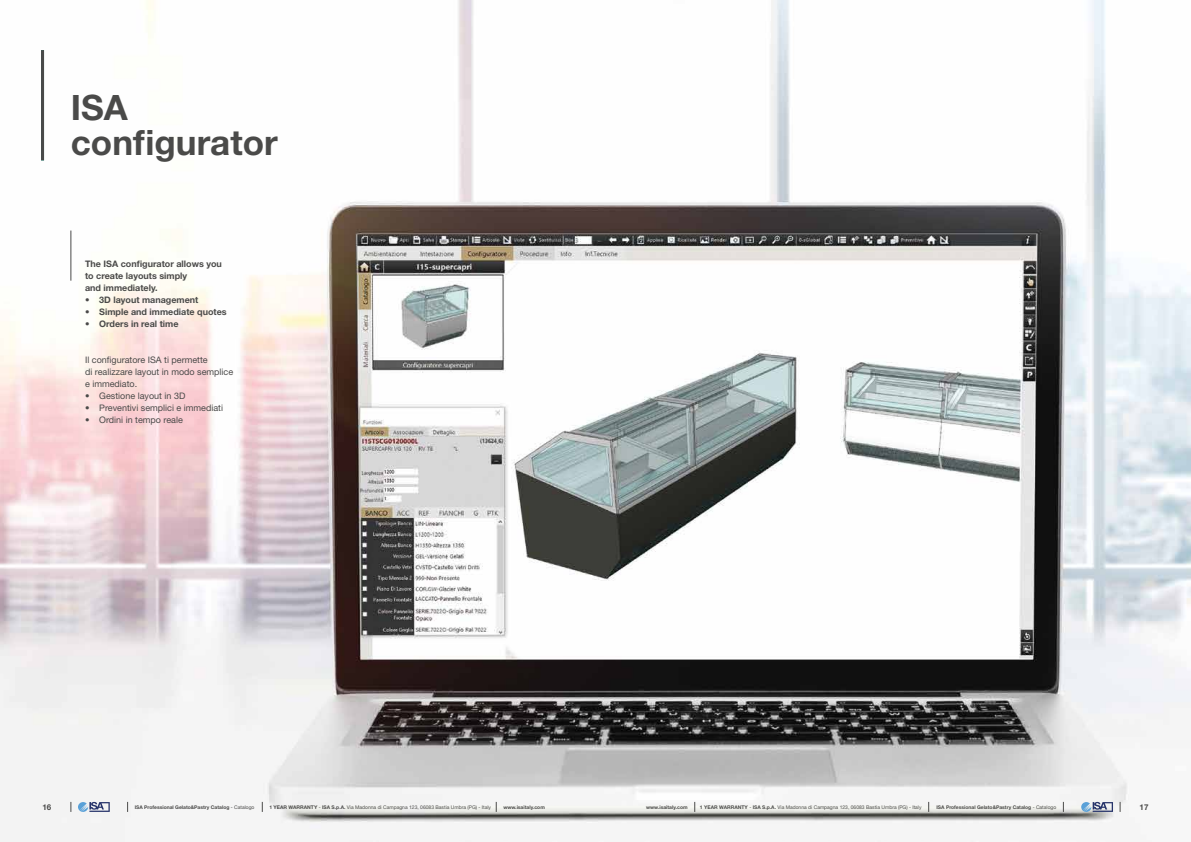
<style>
.page{position:relative;width:1191px;height:842px;background:#fff}
.page>*{position:absolute;margin:0;border:0;box-sizing:border-box;transform-origin:0 0}
.t1{font:700 35px/35px "Helvetica Neue LT Std";color:#4a4a49}
.t2{font:9px/12px "Helvetica Neue LT Std";color:#4a4a49}
.t3{font:700 9px/12px "Helvetica Neue LT Std";color:#4a4a49}
.t4{font:700 8px "Helvetica Neue LT Std";color:#4a4a49}
.t5{font:5px "Helvetica Neue LT Std";color:#4a4a49}
.t6{font:700 5px "Helvetica Neue LT Std";color:#4a4a49}
.s1{font-weight:400}
.s2{font-weight:700}
</style>
<div class="page">
<img style="left:0;top:0;width:1191px;height:842px">
<hr style="left:41px;top:50px;width:3px;height:110px;background:#4a4a49">
<hr style="left:70px;top:231px;width:1px;height:50px;background:#4a4a49">
<svg style="left:1081px;top:802px;width:32px;height:10px"></svg>
<svg style="left:78px;top:802px;width:32px;height:10px"></svg>
<h1 class="t1" style="left:71px;top:90px;width:208px">ISA configurator</h1>
<h2 class="t3" style="left:85px;top:258px;width:138px">The ISA configurator allows you to create layouts simply<br>and immediately.</h2>
<h2 class="t3" style="left:85px;top:294px;width:115px">• 3D layout management</h2>
<h2 class="t3" style="left:85px;top:306px;width:143px">• Simple and immediate quotes</h2>
<h2 class="t3" style="left:85px;top:318px;width:95px">• Orders in real time</h2>
<h2 class="t2" style="left:85px;top:354px;width:150px">Il configuratore ISA ti permette<br>di realizzare layout in modo semplice e immediato.</h2>
<h2 class="t2" style="left:85px;top:390px;width:102px">• Gestione layout in 3D</h2>
<h2 class="t2" style="left:85px;top:402px;width:140px">• Preventivi semplici e immediati</h2>
<h2 class="t2" style="left:85px;top:414px;width:99px">• Ordini in tempo reale</h2>
<h3 class="t4" style="left:43px;top:802px;width:10px">16</h3>
<p class="t6" style="left:135px;top:804px;width:121px">ISA Professional Gelato&amp;Pastry Catalog <span class="s1">- Catalogo</span></p>
<p class="t6" style="left:936px;top:804px;width:121px">ISA Professional Gelato&amp;Pastry Catalog <span class="s1">- Catalogo</span></p>
<h3 class="t4" style="left:1139px;top:802px;width:10px">17</h3>
<p class="t5" style="left:269px;top:804px;width:223px"><span class="s2">1 YEAR WARRANTY</span> - <span class="s2">ISA S.p.A.</span> Via Madonna di Campagna 123, 06083 Bastia Umbra (PG) - Italy</p>
<p class="t6" style="left:503px;top:804px;width:43px">www.isaitaly.com</p>
<p class="t6" style="left:646px;top:804px;width:43px">www.isaitaly.com</p>
<p class="t5" style="left:700px;top:804px;width:223px"><span class="s2">1 YEAR WARRANTY</span> - <span class="s2">ISA S.p.A.</span> Via Madonna di Campagna 123, 06083 Bastia Umbra (PG) - Italy</p>
</div>
